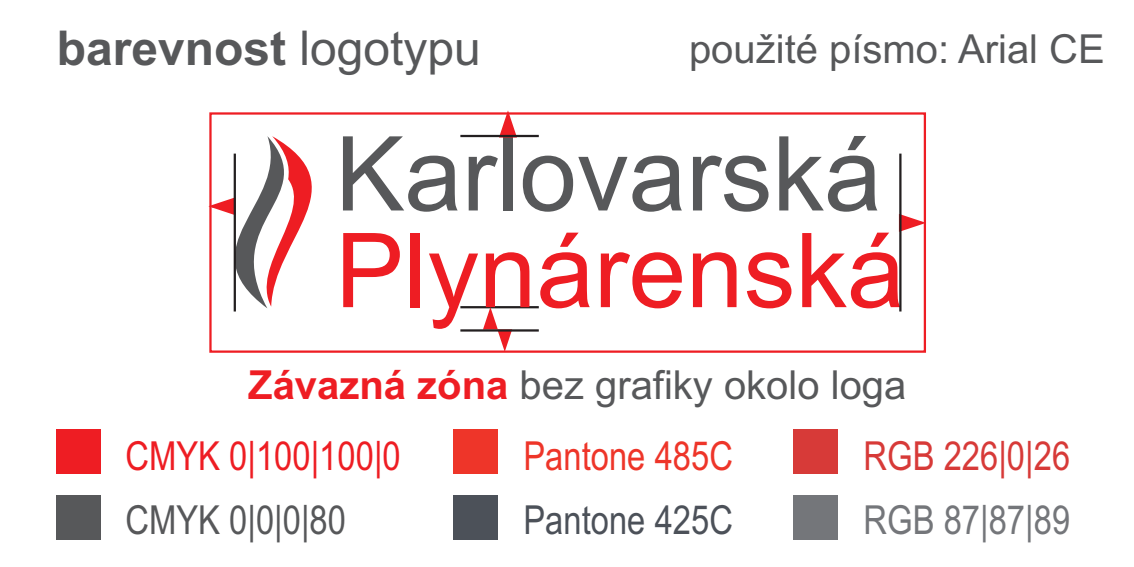
<style>
.page{position:relative;width:1134px;height:567px;background:#fff}
.page>*{position:absolute;margin:0;border:0;box-sizing:border-box;transform-origin:0 0}
.t1{font:103.6px "Arial";color:#57585a}
.t2{font:103.6px "Arial";color:#ee1d23}
.t3{font:700 48px "Arial";color:#57585a}
.t4{font:40px "Arial";color:#57585a}
.t5{font:40px "Arial Narrow";color:#ee1d23}
.t6{font:40px "Arial Narrow";color:#57585a}
.t7{font:40px "Arial Narrow";color:#ee3529}
.t8{font:40px "Arial Narrow";color:#4c5159}
.t9{font:40px "Arial Narrow";color:#d73a38}
.t10{font:40px "Arial Narrow";color:#74767a}
.s1{font-weight:400}
.s2{font-weight:700;color:#ee1d23}
</style>
<div class="page">
<hr style="left:460px;top:306px;width:79px;height:2px;background:#231f20">
<div style="left:209px;top:112px;width:717px;height:241px;border:2px solid #ee1d23"></div>
<div style="left:57px;top:430px;width:44px;height:44px;background:#ee1d23"></div>
<div style="left:57px;top:496px;width:44px;height:44px;background:#57585a"></div>
<div style="left:454px;top:496px;width:44px;height:44px;background:#4c5159"></div>
<div style="left:454px;top:430px;width:44px;height:44px;background:#ee3529"></div>
<div style="left:794px;top:496px;width:44px;height:44px;background:#74767a"></div>
<div style="left:794px;top:430px;width:44px;height:44px;background:#d73a38"></div>
<svg style="left:483px;top:307px;width:29px;height:45px"></svg>
<hr style="left:460px;top:329px;width:79px;height:3px;background:#231f20">
<svg style="left:498px;top:110px;width:20px;height:28px"></svg>
<svg style="left:208px;top:136px;width:104px;height:172px"></svg>
<svg style="left:898px;top:212px;width:28px;height:21px"></svg>
<hr style="left:234px;top:154px;width:2px;height:157px;background:#231f20">
<hr style="left:899px;top:154px;width:2px;height:157px;background:#231f20">
<hr style="left:460px;top:135px;width:79px;height:2px;background:#231f20">
<p class="t3" style="left:57px;top:30px;width:426px">barevnost <span class="s1">logotypu</span></p>
<p class="t4" style="left:689px;top:34px;width:417px">použité písmo: Arial CE</p>
<h1 class="t1" style="left:335px;top:135px;width:548px">Karlovarská</h1>
<h1 class="t2" style="left:335px;top:232px;width:571px">Plynárenská</h1>
<p class="t4" style="left:248px;top:370px;width:660px"><span class="s2">Závazná zóna</span> bez grafiky okolo loga</p>
<p class="t5" style="left:125px;top:441px;width:277px">CMYK 0|100|100|0</p>
<p class="t6" style="left:125px;top:505px;width:222px">CMYK 0|0|0|80</p>
<p class="t7" style="left:523px;top:441px;width:211px">Pantone 485C</p>
<p class="t8" style="left:523px;top:505px;width:211px">Pantone 425C</p>
<p class="t9" style="left:863px;top:441px;width:208px">RGB 226|0|26</p>
<p class="t10" style="left:863px;top:505px;width:208px">RGB 87|87|89</p>
</div>
